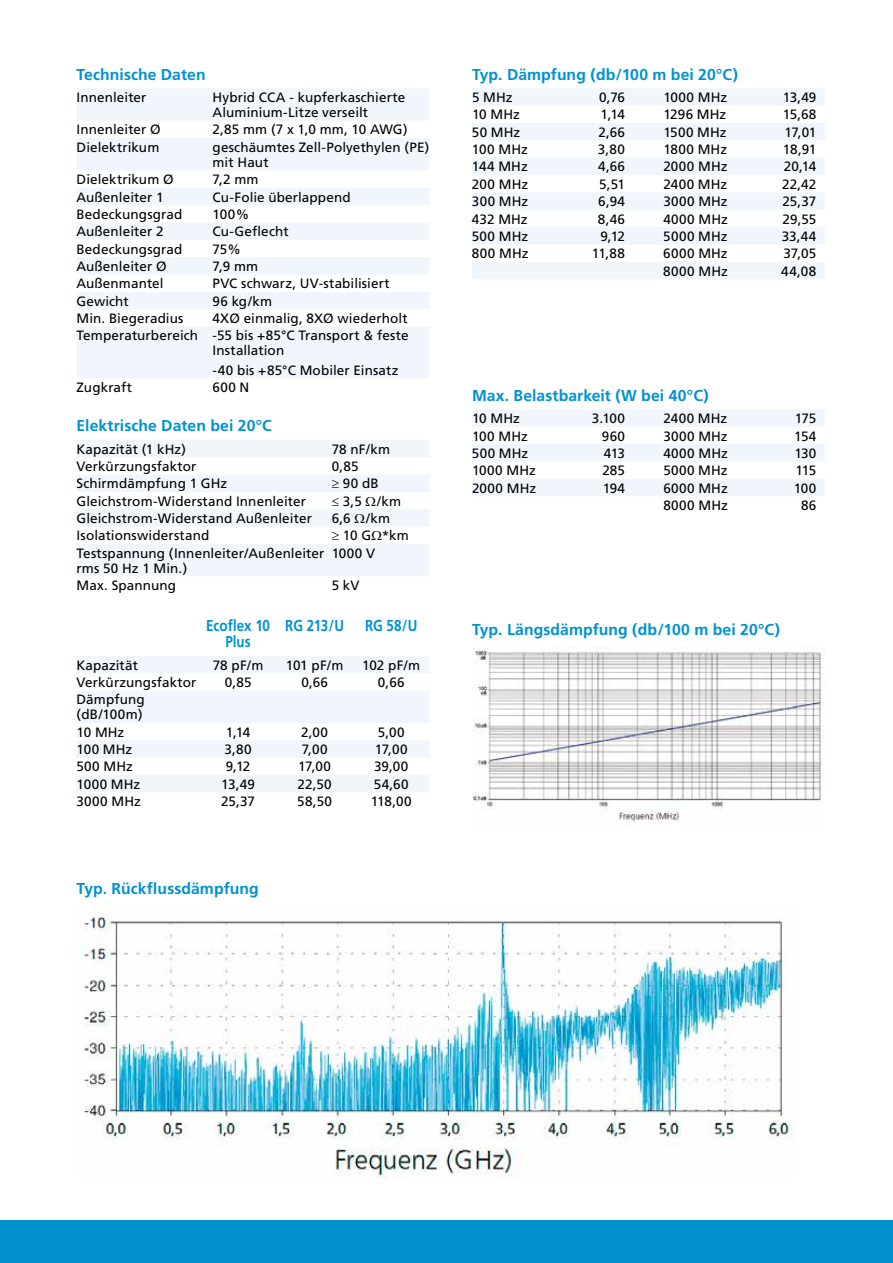
<style>
.page{position:relative;width:893px;height:1263px;background:#fff}
.page>*{position:absolute;margin:0;border:0;box-sizing:border-box;transform-origin:0 0}
.t1{font:700 15.75px "Frutiger";letter-spacing:.005em;color:#0092cf}
.t2{font:700 15.75px/16.5px "Frutiger";letter-spacing:.005em;color:#0092cf;text-align:center;scale:.85 1}
.t3{font:13.5px/15px "Frutiger";letter-spacing:.01em;color:#000}
</style>
<div class="page">
<div style="left:0;top:1220px;width:893px;height:43px;background:#0092cf"></div>
<svg style="left:77px;top:89px;width:352px;height:289px;fill:#f0f6fc"></svg>
<svg style="left:77px;top:440px;width:352px;height:136px;fill:#f0f6fc"></svg>
<svg style="left:77px;top:656px;width:352px;height:136px;fill:#f0f6fc"></svg>
<svg style="left:472px;top:89px;width:353px;height:190px;fill:#f0f6fc"></svg>
<svg style="left:472px;top:410px;width:353px;height:86px"></svg>
<img style="left:472px;top:647px;width:353px;height:176px">
<img style="left:84px;top:906px;width:710px;height:273px">
<svg style="left:366px;top:496px;width:10px;height:10px"></svg>
<svg style="left:355px;top:514px;width:9px;height:9px"></svg>
<svg style="left:372px;top:531px;width:9px;height:9px"></svg>
<p class="t1" style="left:77px;top:65px;width:131px">Technische Daten</p>
<p class="t3" style="left:77px;top:90px;width:72px">Innenleiter</p>
<p class="t3" style="left:213px;top:90px;width:194px">Hybrid CCA - kupferkaschierte<br>Aluminium-Litze verseilt</p>
<p class="t3" style="left:77px;top:122px;width:86px">Innenleiter Ø</p>
<p class="t3" style="left:213px;top:122px;width:197px">2,85 mm (7 x 1,0 mm, 10 AWG)</p>
<p class="t3" style="left:77px;top:140px;width:84px">Dielektrikum</p>
<p class="t3" style="left:213px;top:140px;width:218px">geschäumtes Zell-Polyethylen (PE) mit Haut</p>
<p class="t3" style="left:77px;top:172px;width:99px">Dielektrikum Ø</p>
<p class="t3" style="left:213px;top:172px;width:48px">7,2 mm</p>
<p class="t3" style="left:77px;top:189px;width:89px">Außenleiter 1</p>
<p class="t3" style="left:213px;top:189px;width:140px">Cu-Folie überlappend</p>
<p class="t3" style="left:77px;top:207px;width:107px">Bedeckungsgrad</p>
<p class="t3" style="left:213px;top:207px;width:38px">100%</p>
<p class="t3" style="left:77px;top:224px;width:89px">Außenleiter 2</p>
<p class="t3" style="left:213px;top:224px;width:78px">Cu-Geflecht</p>
<p class="t3" style="left:77px;top:241px;width:107px">Bedeckungsgrad</p>
<p class="t3" style="left:213px;top:241px;width:30px">75%</p>
<p class="t3" style="left:77px;top:259px;width:92px">Außenleiter Ø</p>
<p class="t3" style="left:213px;top:259px;width:47px">7,9 mm</p>
<p class="t3" style="left:77px;top:276px;width:89px">Außenmantel</p>
<p class="t3" style="left:213px;top:276px;width:179px">PVC schwarz, UV-stabilisiert</p>
<p class="t3" style="left:77px;top:293px;width:54px">Gewicht</p>
<p class="t3" style="left:213px;top:293px;width:61px">96 kg/km</p>
<p class="t3" style="left:77px;top:311px;width:108px">Min. Biegeradius</p>
<p class="t3" style="left:77px;top:310px;width:333px;line-height:17.4px;text-align:right">4XØ einmalig, 8XØ wiederholt<br>Temperaturbereich -55 bis +85°C Transport &amp; feste</p>
<p class="t3" style="left:213px;top:341px;width:187px;line-height:19.2px">Installation<br>-40 bis +85°C Mobiler Einsatz</p>
<p class="t3" style="left:77px;top:380px;width:57px">Zugkraft</p>
<p class="t3" style="left:213px;top:380px;width:38px">600 N</p>
<p class="t1" style="left:77px;top:417px;width:197px">Elektrische Daten bei 20°C</p>
<p class="t3" style="left:77px;top:441px;width:111px">Kapazität (1 kHz)</p>
<p class="t3" style="left:332px;top:441px;width:60px">78 nF/km</p>
<p class="t3" style="left:77px;top:459px;width:121px">Verkürzungsfaktor</p>
<p class="t3" style="left:332px;top:459px;width:28px">0,85</p>
<p class="t3" style="left:77px;top:476px;width:152px">Schirmdämpfung 1 GHz</p>
<p class="t3" style="left:332px;top:476px;width:49px">≥ 90 dB</p>
<p class="t3" style="left:77px;top:493px;width:231px">Gleichstrom-Widerstand Innenleiter</p>
<p class="t3" style="left:332px;top:493px;width:71px">≤ 3,5 /km</p>
<p class="t3" style="left:77px;top:511px;width:237px">Gleichstrom-Widerstand Außenleiter</p>
<p class="t3" style="left:332px;top:511px;width:60px">6,6 /km</p>
<p class="t3" style="left:77px;top:528px;width:134px">Isolationswiderstand</p>
<p class="t3" style="left:332px;top:528px;width:79px">≥ 10 G *km</p>
<p class="t3" style="left:77px;top:545px;width:249px">Testspannung (Innenleiter/Außenleiter rms 50 Hz 1 Min.)</p>
<p class="t3" style="left:332px;top:545px;width:45px">1000 V</p>
<p class="t3" style="left:77px;top:578px;width:101px">Max. Spannung</p>
<p class="t3" style="left:332px;top:578px;width:29px">5 kV</p>
<p class="t2" style="left:206px;top:617px;width:77px">Ecoflex 10<br>Plus</p>
<p class="t2" style="left:285px;top:617px;width:71px">RG 213/U</p>
<p class="t2" style="left:365px;top:617px;width:63px">RG 58/U</p>
<p class="t3" style="left:77px;top:657px;width:63px">Kapazität</p>
<p class="t3" style="left:213px;top:657px;width:52px">78 pF/m</p>
<p class="t3" style="left:286px;top:657px;width:59px">101 pF/m</p>
<p class="t3" style="left:362px;top:657px;width:60px">102 pF/m</p>
<p class="t3" style="left:77px;top:675px;width:121px">Verkürzungsfaktor</p>
<p class="t3" style="left:225px;top:675px;width:28px">0,85</p>
<p class="t3" style="left:301px;top:675px;width:28px">0,66</p>
<p class="t3" style="left:378px;top:675px;width:28px">0,66</p>
<p class="t3" style="left:77px;top:692px;width:70px">Dämpfung (dB/100m)</p>
<p class="t3" style="left:77px;top:725px;width:49px">10 MHz</p>
<p class="t3" style="left:226px;top:725px;width:26px">1,14</p>
<p class="t3" style="left:301px;top:725px;width:28px">2,00</p>
<p class="t3" style="left:378px;top:725px;width:28px">5,00</p>
<p class="t3" style="left:77px;top:742px;width:57px">100 MHz</p>
<p class="t3" style="left:225px;top:742px;width:29px">3,80</p>
<p class="t3" style="left:302px;top:742px;width:27px">7,00</p>
<p class="t3" style="left:375px;top:742px;width:34px">17,00</p>
<p class="t3" style="left:77px;top:759px;width:58px">500 MHz</p>
<p class="t3" style="left:226px;top:759px;width:26px">9,12</p>
<p class="t3" style="left:298px;top:759px;width:34px">17,00</p>
<p class="t3" style="left:374px;top:759px;width:36px">39,00</p>
<p class="t3" style="left:77px;top:777px;width:65px">1000 MHz</p>
<p class="t3" style="left:221px;top:777px;width:35px">13,49</p>
<p class="t3" style="left:298px;top:777px;width:36px">22,50</p>
<p class="t3" style="left:374px;top:777px;width:36px">54,60</p>
<p class="t3" style="left:77px;top:794px;width:66px">3000 MHz</p>
<p class="t3" style="left:221px;top:794px;width:36px">25,37</p>
<p class="t3" style="left:297px;top:794px;width:36px">58,50</p>
<p class="t3" style="left:371px;top:794px;width:42px">118,00</p>
<p class="t1" style="left:77px;top:879px;width:184px">Typ. Rückflussdämpfung</p>
<p class="t1" style="left:472px;top:65px;width:268px">Typ. Dämpfung (db/100 m bei 20°C)</p>
<p class="t3" style="left:472px;top:90px;width:42px">5 MHz</p>
<p class="t3" style="left:599px;top:90px;width:27px">0,76</p>
<p class="t3" style="left:663px;top:90px;width:65px">1000 MHz</p>
<p class="t3" style="left:783px;top:90px;width:35px">13,49</p>
<p class="t3" style="left:472px;top:107px;width:49px">10 MHz</p>
<p class="t3" style="left:601px;top:107px;width:26px">1,14</p>
<p class="t3" style="left:663px;top:107px;width:64px">1296 MHz</p>
<p class="t3" style="left:783px;top:107px;width:35px">15,68</p>
<p class="t3" style="left:472px;top:125px;width:50px">50 MHz</p>
<p class="t3" style="left:598px;top:125px;width:28px">2,66</p>
<p class="t3" style="left:663px;top:125px;width:65px">1500 MHz</p>
<p class="t3" style="left:784px;top:125px;width:33px">17,01</p>
<p class="t3" style="left:472px;top:142px;width:57px">100 MHz</p>
<p class="t3" style="left:598px;top:142px;width:29px">3,80</p>
<p class="t3" style="left:663px;top:142px;width:65px">1800 MHz</p>
<p class="t3" style="left:783px;top:142px;width:35px">18,91</p>
<p class="t3" style="left:472px;top:159px;width:57px">144 MHz</p>
<p class="t3" style="left:598px;top:159px;width:28px">4,66</p>
<p class="t3" style="left:663px;top:159px;width:66px">2000 MHz</p>
<p class="t3" style="left:784px;top:159px;width:34px">20,14</p>
<p class="t3" style="left:472px;top:177px;width:58px">200 MHz</p>
<p class="t3" style="left:599px;top:177px;width:27px">5,51</p>
<p class="t3" style="left:663px;top:177px;width:65px">2400 MHz</p>
<p class="t3" style="left:782px;top:177px;width:36px">22,42</p>
<p class="t3" style="left:472px;top:194px;width:58px">300 MHz</p>
<p class="t3" style="left:598px;top:194px;width:28px">6,94</p>
<p class="t3" style="left:663px;top:194px;width:66px">3000 MHz</p>
<p class="t3" style="left:782px;top:194px;width:36px">25,37</p>
<p class="t3" style="left:472px;top:211px;width:57px">432 MHz</p>
<p class="t3" style="left:598px;top:211px;width:29px">8,46</p>
<p class="t3" style="left:663px;top:211px;width:66px">4000 MHz</p>
<p class="t3" style="left:783px;top:211px;width:35px">29,55</p>
<p class="t3" style="left:472px;top:229px;width:58px">500 MHz</p>
<p class="t3" style="left:600px;top:229px;width:26px">9,12</p>
<p class="t3" style="left:663px;top:229px;width:66px">5000 MHz</p>
<p class="t3" style="left:782px;top:229px;width:36px">33,44</p>
<p class="t3" style="left:472px;top:246px;width:58px">800 MHz</p>
<p class="t3" style="left:592px;top:246px;width:35px">11,88</p>
<p class="t3" style="left:663px;top:246px;width:66px">6000 MHz</p>
<p class="t3" style="left:783px;top:246px;width:34px">37,05</p>
<p class="t3" style="left:663px;top:263px;width:66px">8000 MHz</p>
<p class="t3" style="left:781px;top:263px;width:37px">44,08</p>
<p class="t1" style="left:472px;top:386px;width:238px">Max. Belastbarkeit (W bei 40°C)</p>
<p class="t3" style="left:472px;top:411px;width:49px">10 MHz</p>
<p class="t3" style="left:592px;top:411px;width:35px">3.100</p>
<p class="t3" style="left:663px;top:411px;width:65px">2400 MHz</p>
<p class="t3" style="left:795px;top:411px;width:23px">175</p>
<p class="t3" style="left:472px;top:428px;width:57px">100 MHz</p>
<p class="t3" style="left:602px;top:428px;width:25px">960</p>
<p class="t3" style="left:663px;top:428px;width:66px">3000 MHz</p>
<p class="t3" style="left:794px;top:428px;width:24px">154</p>
<p class="t3" style="left:472px;top:446px;width:58px">500 MHz</p>
<p class="t3" style="left:604px;top:446px;width:23px">413</p>
<p class="t3" style="left:663px;top:446px;width:66px">4000 MHz</p>
<p class="t3" style="left:794px;top:446px;width:24px">130</p>
<p class="t3" style="left:472px;top:463px;width:65px">1000 MHz</p>
<p class="t3" style="left:602px;top:463px;width:24px">285</p>
<p class="t3" style="left:663px;top:463px;width:66px">5000 MHz</p>
<p class="t3" style="left:795px;top:463px;width:22px">115</p>
<p class="t3" style="left:472px;top:480px;width:66px">2000 MHz</p>
<p class="t3" style="left:603px;top:480px;width:24px">194</p>
<p class="t3" style="left:663px;top:480px;width:66px">6000 MHz</p>
<p class="t3" style="left:794px;top:480px;width:24px">100</p>
<p class="t3" style="left:663px;top:498px;width:66px">8000 MHz</p>
<p class="t3" style="left:801px;top:498px;width:17px">86</p>
<p class="t1" style="left:472px;top:620px;width:309px">Typ. Längsdämpfung (db/100 m bei 20°C)</p>
</div>
